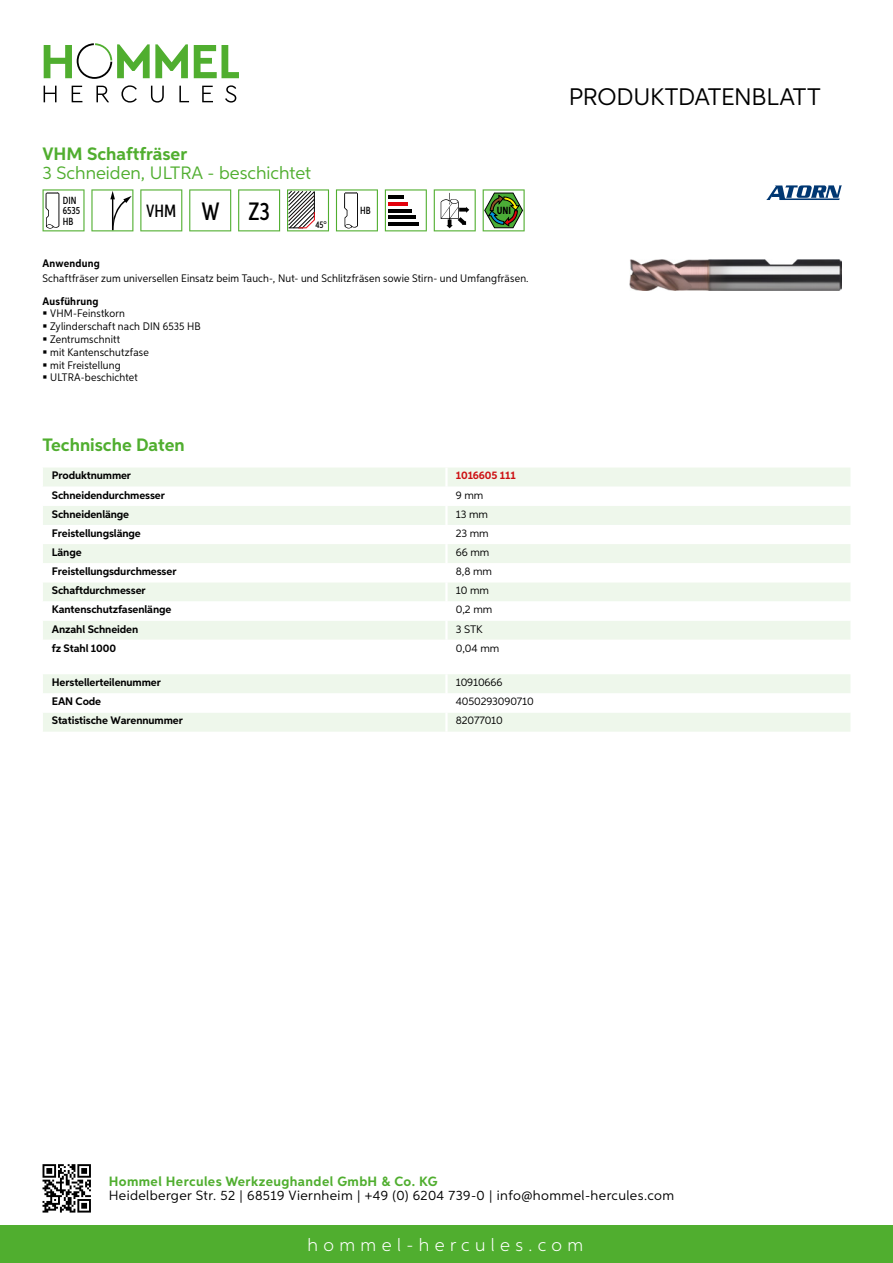
<style>
.page{position:relative;width:893px;height:1263px;background:#fff}
.page>*{position:absolute;margin:0;border:0;box-sizing:border-box;transform-origin:0 0}
.t1{font:24px "Aspira";letter-spacing:-.01em;color:#000}
.t2{font:700 18px "Aspira";color:#50ae2f}
.t3{font:18px "Aspira";color:#50ae2f}
.t4{font:300 18px "Aspira";letter-spacing:.3em;color:#fff}
.t5{font:500 17.85px "Aspira XX Nar";color:#000}
.t6{font:13.5px "Aspira";letter-spacing:.03em;color:#000}
.t7{font:700 13.5px "Aspira";letter-spacing:.03em;color:#50ae2f}
.t8{font:700 10.95px "Aspira";letter-spacing:-.01em;color:#000}
.t9{font:10.95px/12.8px "Aspira Nar";letter-spacing:.015em;color:#000}
.t10{font:10.95px "Aspira";letter-spacing:-.01em;color:#000}
.t11{font:700 10.95px "Aspira Nar";letter-spacing:.02em;color:#000}
.t12{font:700 10.95px "Aspira";letter-spacing:-.01em;color:#cd1013}
.t13{font:500 10.35px/10.4px "Aspira XX Nar";color:#000}
.t14{font:700 10.35px "Aspira XX Nar";color:#000}
.t15{font:500 9.6px "Aspira XX Nar";color:#000}
.s1{font-size:25.2px}
</style>
<div class="page">
<div style="left:0;top:1226px;width:893px;height:37px;background:#50ae2f"></div>
<svg style="left:43px;top:1164px;width:48px;height:48px"></svg>
<svg style="left:194px;top:45px;width:45px;height:33px"></svg>
<svg style="left:44px;top:43px;width:144px;height:36px"></svg>
<svg style="left:44px;top:86px;width:13px;height:16px"></svg>
<svg style="left:72px;top:86px;width:10px;height:16px"></svg>
<svg style="left:96px;top:86px;width:13px;height:16px"></svg>
<svg style="left:121px;top:85px;width:16px;height:18px"></svg>
<svg style="left:151px;top:86px;width:13px;height:17px"></svg>
<svg style="left:179px;top:86px;width:10px;height:16px"></svg>
<svg style="left:202px;top:86px;width:11px;height:16px"></svg>
<svg style="left:225px;top:85px;width:11px;height:18px"></svg>
<div style="left:43px;top:468px;width:807px;height:18px;background:#eef7eb"></div>
<svg style="left:43px;top:506px;width:807px;height:134px;fill:#eef7eb"></svg>
<hr style="left:445px;top:467px;width:3px;height:20px;background:#fff">
<hr style="left:445px;top:506px;width:3px;height:19px;background:#fff">
<hr style="left:445px;top:525px;width:3px;height:19px;background:#fff">
<hr style="left:445px;top:544px;width:3px;height:19px;background:#fff">
<hr style="left:445px;top:563px;width:3px;height:19px;background:#fff">
<hr style="left:445px;top:582px;width:3px;height:19px;background:#fff">
<hr style="left:445px;top:601px;width:3px;height:20px;background:#fff">
<hr style="left:445px;top:621px;width:3px;height:19px;background:#fff">
<svg style="left:43px;top:674px;width:807px;height:58px"></svg>
<hr style="left:445px;top:712px;width:3px;height:20px;background:#fff">
<svg style="left:43px;top:189px;width:42px;height:42px"></svg>
<svg style="left:91px;top:189px;width:42px;height:42px"></svg>
<svg style="left:140px;top:189px;width:42px;height:42px"></svg>
<svg style="left:189px;top:189px;width:42px;height:42px"></svg>
<svg style="left:238px;top:189px;width:42px;height:42px"></svg>
<svg style="left:287px;top:189px;width:42px;height:42px"></svg>
<svg style="left:336px;top:189px;width:42px;height:42px"></svg>
<svg style="left:385px;top:189px;width:42px;height:42px"></svg>
<hr style="left:388px;top:196px;width:16px;height:3px;background:#000">
<hr style="left:388px;top:202px;width:20px;height:4px;background:#e3000b">
<hr style="left:388px;top:209px;width:24px;height:3px;background:#000">
<hr style="left:388px;top:216px;width:27px;height:3px;background:#000">
<hr style="left:388px;top:222px;width:31px;height:4px;background:#000">
<svg style="left:434px;top:189px;width:42px;height:42px"></svg>
<svg style="left:483px;top:189px;width:42px;height:42px"></svg>
<img style="left:629px;top:259px;width:213px;height:31px">
<svg style="left:766px;top:185px;width:76px;height:15px"></svg>
<h2 class="t2" style="left:43px;top:142px;width:146px">VHM Schaftfräser</h2>
<h2 class="t3" style="left:43px;top:162px;width:119px">3 Schneiden, ULTRA</h2>
<h2 class="t3" style="left:207px;top:162px;width:105px">- beschichtet</h2>
<p class="t13" style="left:63px;top:195px;width:19px">DIN<br>6535<br>HB</p>
<h3 class="t5" style="left:146px;top:200px;width:125px">VHM <span class="s1">W Z3</span></h3>
<p class="t15" style="left:315px;top:219px;width:13px">45°</p>
<p class="t13" style="left:360px;top:205px;width:12px">HB</p>
<p class="t14" style="left:497px;top:205px;width:16px">UNI</p>
<p class="t11" style="left:43px;top:257px;width:59px">Anwendung</p>
<p class="t9" style="left:43px;top:272px;width:488px">Schaftfräser zum universellen Einsatz beim Tauch-, Nut- und Schlitzfräsen sowie Stirn- und Umfangfräsen.</p>
<p class="t11" style="left:43px;top:294px;width:58px">Ausführung</p>
<p class="t9" style="left:50px;top:307px;width:152px">VHM-Feinstkorn<br>Zylinderschaft nach DIN 6535 HB<br>Zentrumschnitt<br>mit Kantenschutzfase<br>mit Freistellung<br>ULTRA-beschichtet</p>
<h2 class="t2" style="left:43px;top:433px;width:144px">Technische Daten</h2>
<p class="t8" style="left:52px;top:469px;width:81px">Produktnummer</p>
<p class="t12" style="left:456px;top:469px;width:61px">1016605 111</p>
<p class="t8" style="left:52px;top:488px;width:115px">Schneidendurchmesser</p>
<p class="t10" style="left:456px;top:488px;width:29px">9 mm</p>
<p class="t8" style="left:52px;top:507px;width:79px">Schneidenlänge</p>
<p class="t10" style="left:456px;top:507px;width:34px">13 mm</p>
<p class="t8" style="left:52px;top:526px;width:90px">Freistellungslänge</p>
<p class="t10" style="left:456px;top:526px;width:34px">23 mm</p>
<p class="t8" style="left:52px;top:545px;width:31px">Länge</p>
<p class="t10" style="left:456px;top:545px;width:35px">66 mm</p>
<p class="t8" style="left:52px;top:565px;width:126px">Freistellungsdurchmesser</p>
<p class="t10" style="left:456px;top:565px;width:38px">8,8 mm</p>
<p class="t8" style="left:52px;top:584px;width:95px">Schaftdurchmesser</p>
<p class="t10" style="left:456px;top:584px;width:35px">10 mm</p>
<p class="t8" style="left:52px;top:603px;width:121px">Kantenschutzfasenlänge</p>
<p class="t10" style="left:456px;top:603px;width:38px">0,2 mm</p>
<p class="t8" style="left:52px;top:622px;width:88px">Anzahl Schneiden</p>
<p class="t10" style="left:456px;top:622px;width:22px">3 STK</p>
<p class="t8" style="left:52px;top:641px;width:66px">fz Stahl 1000</p>
<p class="t10" style="left:456px;top:641px;width:45px">0,04 mm</p>
<p class="t8" style="left:52px;top:676px;width:111px">Herstellerteilenummer</p>
<p class="t10" style="left:456px;top:676px;width:48px">10910666</p>
<p class="t8" style="left:52px;top:695px;width:51px">EAN Code</p>
<p class="t10" style="left:456px;top:695px;width:79px">4050293090710</p>
<p class="t8" style="left:52px;top:714px;width:132px">Statistische Warennummer</p>
<p class="t10" style="left:456px;top:714px;width:49px">82077010</p>
<h1 class="t1" style="left:569px;top:82px;width:253px">Produktdatenblatt</h1>
<p class="t7" style="left:109px;top:1172px;width:330px">Hommel Hercules Werkzeughandel GmbH &amp; Co. KG</p>
<p class="t6" style="left:109px;top:1187px;width:567px">Heidelberger Str. 52 | 68519 Viernheim | +49 (0) 6204 739-0 | info@hommel-hercules.com</p>
<h2 class="t4" style="left:307px;top:1234px;width:277px">hommel-hercules.com</h2>
</div>
